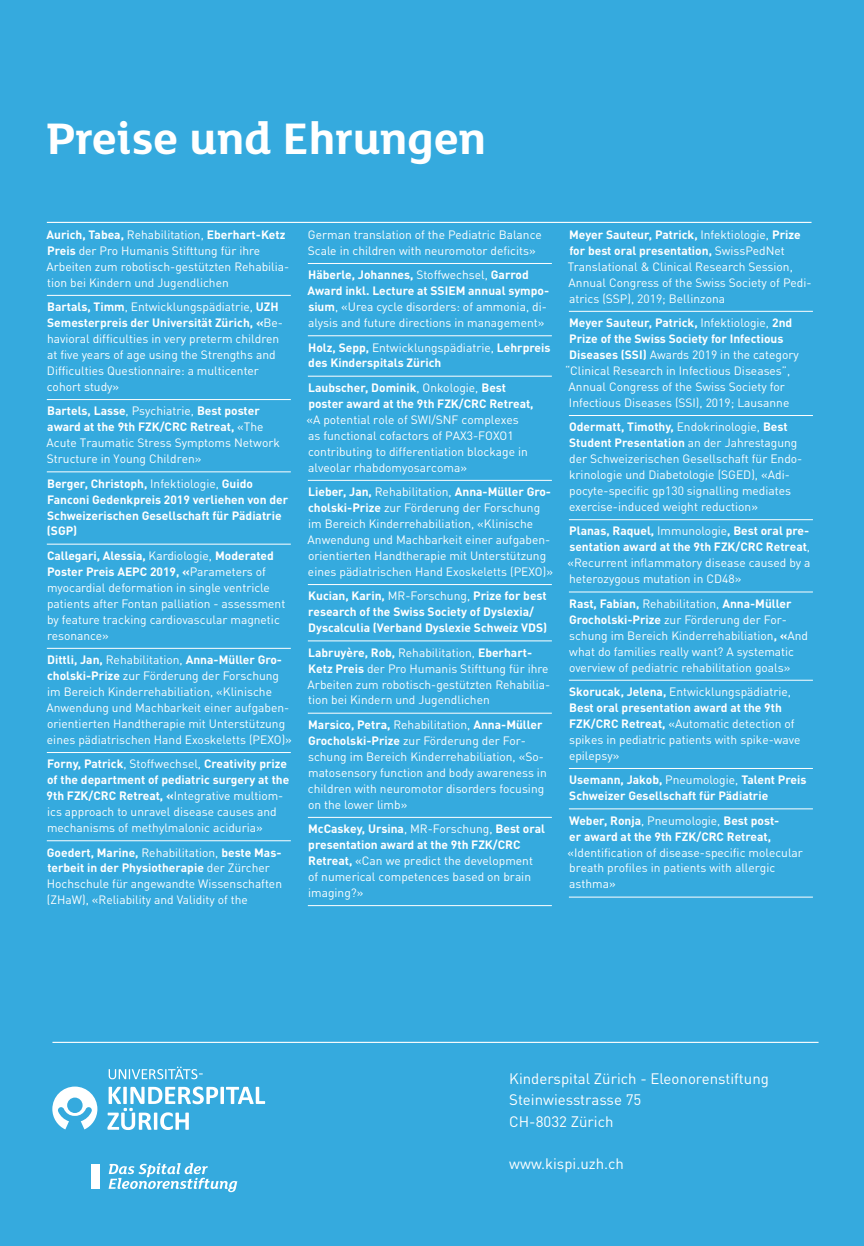
<style>
.page{position:relative;width:864px;height:1246px;background:#fff}
.page>*{position:absolute;margin:0;border:0;box-sizing:border-box;transform-origin:0 0}
.t1{font:700 48px "FS Lola";color:#fff}
.t2{font:15px/21.3px "DIN Pro";color:#fff}
.t3{font:12px/15.9px "DIN Pro";color:#fff}
.t4{font:700 12px/15.9px "DIN Pro";color:#fff}
.s1{font-weight:700}
.s2{font-weight:400}
</style>
<div class="page">
<div style="left:0;top:0;width:863px;height:1246px;background:#35aade"></div>
<div style="left:91px;top:1164px;width:9px;height:25px;background:#fff"></div>
<svg style="left:108px;top:1163px;width:129px;height:29px"></svg>
<svg style="left:107px;top:1086px;width:158px;height:44px"></svg>
<svg style="left:109px;top:1066px;width:94px;height:13px"></svg>
<svg style="left:52px;top:1086px;width:45px;height:43px"></svg>
<hr style="left:52px;top:1042px;width:766px;height:1px;background:#fff">
<hr style="left:47px;top:222px;width:764px;height:1px;background:#fff">
<hr style="left:47px;top:295px;width:244px;height:1px;background:#fff">
<hr style="left:47px;top:399px;width:244px;height:1px;background:#fff">
<hr style="left:47px;top:472px;width:244px;height:1px;background:#fff">
<hr style="left:47px;top:544px;width:244px;height:1px;background:#fff">
<hr style="left:47px;top:648px;width:244px;height:1px;background:#fff">
<hr style="left:47px;top:752px;width:244px;height:1px;background:#fff">
<hr style="left:47px;top:840px;width:244px;height:1px;background:#fff">
<hr style="left:308px;top:263px;width:243px;height:1px;background:#fff">
<hr style="left:308px;top:335px;width:243px;height:1px;background:#fff">
<hr style="left:308px;top:376px;width:243px;height:1px;background:#fff">
<hr style="left:308px;top:480px;width:243px;height:1px;background:#fff">
<hr style="left:308px;top:584px;width:243px;height:1px;background:#fff">
<hr style="left:308px;top:641px;width:243px;height:1px;background:#fff">
<hr style="left:308px;top:713px;width:243px;height:1px;background:#fff">
<hr style="left:308px;top:817px;width:243px;height:1px;background:#fff">
<hr style="left:308px;top:905px;width:243px;height:1px;background:#fff">
<hr style="left:568px;top:311px;width:244px;height:1px;background:#fff">
<hr style="left:568px;top:415px;width:244px;height:1px;background:#fff">
<hr style="left:568px;top:519px;width:244px;height:1px;background:#fff">
<hr style="left:568px;top:592px;width:244px;height:1px;background:#fff">
<hr style="left:568px;top:680px;width:244px;height:1px;background:#fff">
<hr style="left:568px;top:768px;width:244px;height:1px;background:#fff">
<hr style="left:568px;top:809px;width:244px;height:1px;background:#fff">
<hr style="left:568px;top:897px;width:244px;height:1px;background:#fff">
<h1 class="t1" style="left:47px;top:106px;width:440px">Preise und Ehrungen</h1>
<p class="t3" style="left:46px;top:226px;width:244px"><span class="s1">Aurich, Tabea,</span> Rehabilitation, <span class="s1">Eberhart-Ketz Preis</span> der Pro Humanis Stifttung für ihre Arbeiten zum robotisch-gestützten Rehabilia&shy;tion bei Kindern und Jugendlichen</p>
<p class="t3" style="left:47px;top:298px;width:237px"><span class="s1">Bartals, Timm</span>, Entwicklungspädiatrie, <span class="s1">UZH Semesterpreis der Universität Zürich, «</span>Be&shy;havioral difficulties in very preterm children at five years of age using the Strengths and Difficulties Questionnaire: a multicenter cohort study»</p>
<p class="t3" style="left:47px;top:402px;width:235px"><span class="s1">Bartels, Lasse</span>, Psychiatrie, <span class="s1">Best poster award at the 9th FZK/CRC Retreat,</span> «The Acute Traumatic Stress Symptoms Network Structure in Young Children»</p>
<p class="t4" style="left:47px;top:475px;width:243px">Berger, Christoph, <span class="s2">Infektiologie,</span> Guido Fanconi Gedenkpreis 2019 verliehen von der Schweizerischen Gesellschaft für Pädiatrie (SGP)</p>
<p class="t3" style="left:47px;top:547px;width:240px"><span class="s1">Callegari, Alessia,</span> Kardiologie, <span class="s1">Moderated Poster Preis AEPC 2019, «</span>Parameters of myocardial deformation in single ventricle patients after Fontan palliation - assessment by feature tracking cardiovascular magnetic resonance»</p>
<p class="t3" style="left:47px;top:651px;width:247px"><span class="s1">Dittli, Jan,</span> Rehabilitation, <span class="s1">Anna-Müller Gro&shy;cholski-Prize</span> zur Förderung der Forschung im Bereich Kinderrehabiliation, «Klinische Anwendung und Machbarkeit einer aufgaben&shy;orientierten Handtherapie mit Unterstützung eines pädiatrischen Hand Exoskeletts (PEXO)»</p>
<p class="t3" style="left:47px;top:755px;width:244px"><span class="s1">Forny, Patrick</span>, Stoffwechsel, <span class="s1">Creativity prize of the department of pediatric surgery at the 9th FZK/CRC Retreat, «</span>Integrative multiom&shy;ics approach to unravel disease causes and mechanisms of methylmalonic aciduria»</p>
<p class="t3" style="left:47px;top:844px;width:236px"><span class="s1">Goedert, Marine,</span> Rehabilitation, <span class="s1">beste Mas&shy;terbeit in der Physiotherapie</span> der Zürcher Hochschule für angewandte Wissenschaften (ZHaW), «Reliability and Validity of the</p>
<p class="t3" style="left:308px;top:226px;width:235px">German translation of the Pediatric Balance<br>Scale in children with neuromotor deficits»</p>
<p class="t3" style="left:307px;top:266px;width:243px"><span class="s1">Häberle, Johannes,</span> Stoffwechsel, <span class="s1">Garrod Award inkl. Lecture at SSIEM annual sympo&shy;sium</span>, «Urea cycle disorders: of ammonia, di&shy;alysis and future directions in management»</p>
<p class="t4" style="left:308px;top:339px;width:244px">Holz, Sepp, <span class="s2">Entwicklungspädiatrie,</span> Lehrpreis des Kinderspitals Zürich</p>
<p class="t4" style="left:308px;top:379px;width:227px">Laubscher, Dominik<span class="s2">, Onkologie,</span> Best poster award at the 9th FZK/CRC Retreat,</p>
<p class="t3" style="left:306px;top:411px;width:223px">«A potential role of SWI/SNF complexes as functional cofactors of PAX3-FOXO1 contributing to differentiation blockage in alveolar rhabdomyosarcoma»</p>
<p class="t3" style="left:307px;top:483px;width:247px"><span class="s1">Lieber, Jan,</span> Rehabilitation, <span class="s1">Anna-Müller Gro&shy;cholski-Prize</span> zur Förderung der Forschung im Bereich Kinderrehabiliation, «Klinische Anwendung und Machbarkeit einer aufgaben&shy;orientierten Handtherapie mit Unterstützung eines pädiatrischen Hand Exoskeletts (PEXO)»</p>
<p class="t4" style="left:308px;top:587px;width:240px">Kucian, Karin, <span class="s2">MR-Forschung,</span> Prize for best research of the Swiss Society of Dyslexia/<br>Dyscalculia (Verband Dyslexie Schweiz VDS)</p>
<p class="t3" style="left:307px;top:644px;width:244px"><span class="s1">Labruyère, Rob,</span> Rehabilitation, <span class="s1">Eberhart-Ketz Preis</span> der Pro Humanis Stifttung für ihre Arbeiten zum robotisch-gestützten Rehabilia&shy;tion bei Kindern und Jugendlichen</p>
<p class="t3" style="left:308px;top:716px;width:240px"><span class="s1">Marsico, Petra,</span> Rehabilitation, <span class="s1">Anna-Müller Grocholski-Prize</span> zur Förderung der For&shy;schung im Bereich Kinderrehabiliation, «So&shy;matosensory function and body awareness in children with neuromotor disorders focusing on the lower limb»</p>
<p class="t3" style="left:308px;top:820px;width:238px"><span class="s1">McCaskey, Ursina</span>, MR-Forschung, <span class="s1">Best oral presentation award at the 9th FZK/CRC Retreat,</span> «Can we predict the development of numerical competences based on brain imaging?»</p>
<p class="t3" style="left:567px;top:226px;width:245px"><span class="s1">Meyer Sauteur, Patrick,</span> Infektiologie, <span class="s1">Prize for best oral presentation,</span> SwissPedNet Translational &amp; Clinical Research Session, Annual Congress of the Swiss Society of Pedi&shy;atrics (SSP), 2019; Bellinzona</p>
<p class="t4" style="left:569px;top:314px;width:224px">Meyer Sauteur, Patrick, <span class="s2">Infektiologie,</span> 2nd</p>
<p class="t4" style="left:569px;top:330px;width:216px">Prize of the Swiss Society for Infectious</p>
<p class="t3" style="left:569px;top:346px;width:231px"><span class="s1">Diseases (SSI)</span> Awards 2019 in the category</p>
<p class="t3" style="left:564px;top:362px;width:227px">“Clinical Research in Infectious Diseases”,</p>
<p class="t3" style="left:568px;top:378px;width:218px">Annual Congress of the Swiss Society for</p>
<p class="t3" style="left:568px;top:394px;width:222px">Infectious Diseases (SSI), 2019; Lausanne</p>
<p class="t3" style="left:568px;top:418px;width:235px"><span class="s1">Odermatt, Timothy,</span> Endokrinologie, <span class="s1">Best Student Presentation</span> an der Jahrestagung der Schweizerischen Gesellschaft für Endo&shy;krinologie und Diabetologie (SGED), «Adi&shy;pocyte-specific gp130 signalling mediates exercise-induced weight reduction»</p>
<p class="t3" style="left:567px;top:523px;width:244px;text-align:justify"><span class="s1">Planas, Raquel,</span> Immunologie<span class="s1">, Best oral pre&shy;sentation award at the 9th FZK/CRC Retreat</span>, «Recurrent inflammatory disease caused by a heterozygous mutation in CD48»</p>
<p class="t3" style="left:569px;top:595px;width:240px"><span class="s1">Rast, Fabian,</span> Rehabilitation, <span class="s1">Anna-Müller Grocholski-Prize</span> zur Förderung der For&shy;schung im Bereich Kinderrehabiliation<span class="s1">, «</span>And what do families really want? A systematic overview of pediatric rehabilitation goals»</p>
<p class="t3" style="left:568px;top:683px;width:233px"><span class="s1">Skorucak, Jelena,</span> Entwicklungspädiatrie, <span class="s1">Best oral presentation award at the 9th FZK/CRC Retreat,</span> «Automatic detection of spikes in pediatric patients with spike-wave epilepsy»</p>
<p class="t4" style="left:569px;top:771px;width:239px">Usemann, Jakob, <span class="s2">Pneumologie,</span> Talent Preis<br>Schweizer Gesellschaft für Pädiatrie</p>
<p class="t4" style="left:569px;top:812px;width:211px">Weber, Ronja<span class="s2">, Pneumologie,</span> Best post&shy;er award at the 9th FZK/CRC Retreat,</p>
<p class="t3" style="left:567px;top:844px;width:237px">«Identification of disease-specific molecular breath profiles in patients with allergic asthma»</p>
<p class="t2" style="left:509px;top:1067px;width:261px">Kinderspital Zürich - Eleonorenstiftung<br>Steinwiesstrasse 75<br>CH-8032 Zürich</p>
<p class="t2" style="left:509px;top:1152px;width:116px">www.kispi.uzh.ch</p>
</div>
